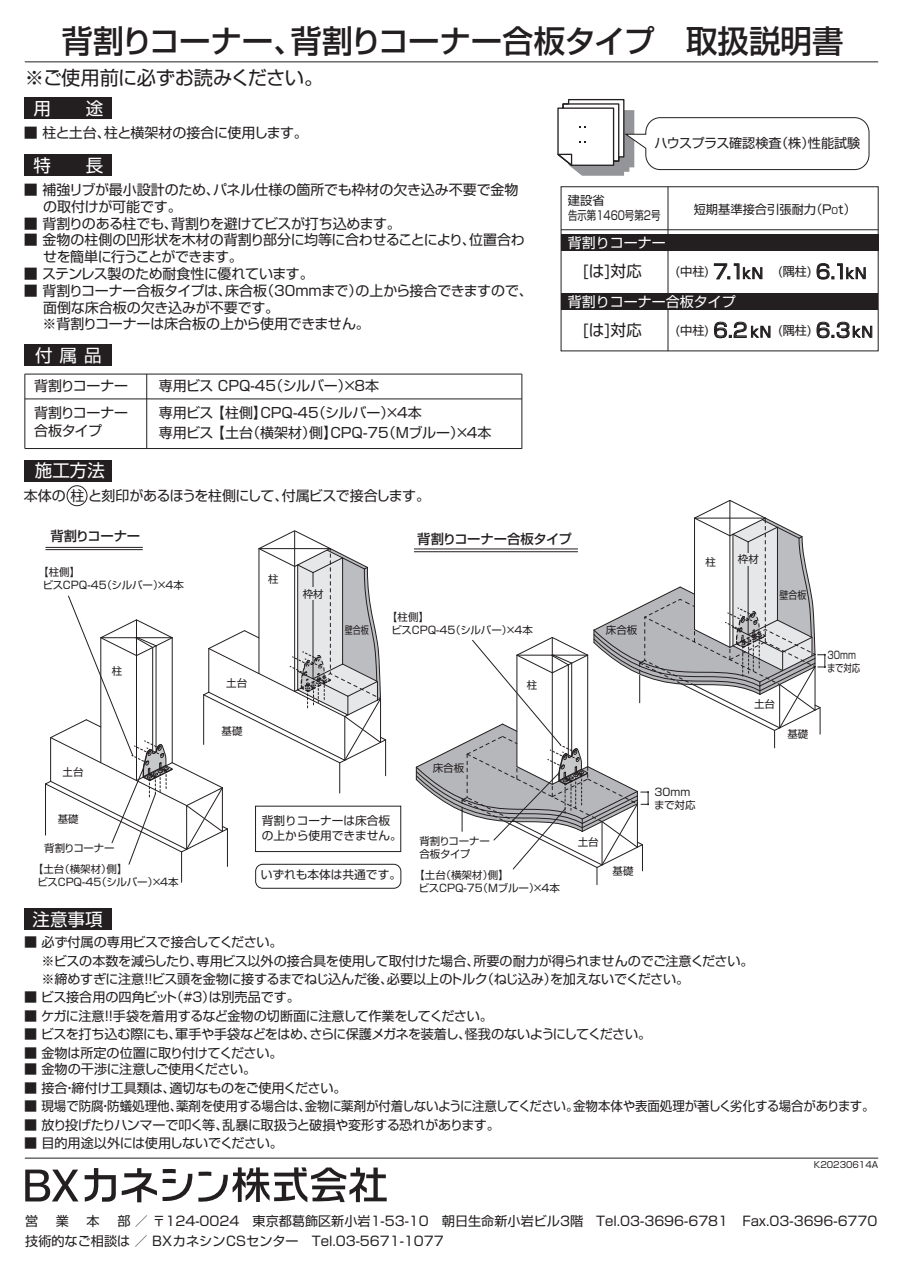
<style>
.page{position:relative;width:903px;height:1275px;background:#fff}
.page>*{position:absolute;margin:0;border:0;box-sizing:border-box;transform-origin:0 0}
.t1{font:500 31.5px "Shin Go Pro";letter-spacing:-.01em;color:#231f20}
.t2{font:19.25px "Shin Go Pro";letter-spacing:-.03em;color:#231f20}
.t3{font:17.5px "Shin Go Pro";color:#fff}
.t4{font:15.75px "Shin Go Pro";color:#231f20}
.t5{font:14px/16.8px "Shin Go Pro";letter-spacing:-.015em;color:#231f20}
.t6{font:14px "Shin Go Pro";letter-spacing:-.04em;color:#231f20}
.t7{font:14px "Shin Go Pro";letter-spacing:-.035em;color:#231f20}
.t8{font:14px "Shin Go Pro";color:#fff}
.t9{font:500 13.3px "Shin Go Pro";letter-spacing:-.03em;color:#231f20}
.t10{font:13.12px/20.1px "Shin Go Pro";letter-spacing:-.01em;color:#231f20}
.t11{font:13.12px/18.4px "Shin Go Pro";letter-spacing:-.03em;color:#231f20}
.t12{font:13.12px "Shin Go Pro";letter-spacing:-.04em;color:#231f20}
.t13{font:13.12px "Shin Go Pro";letter-spacing:-.035em;color:#231f20}
.t14{font:12.25px/15px "Shin Go Pro";color:#231f20}
.t15{font:11.72px/15px "Shin Go Pro";color:#231f20}
.t16{font:10.5px/13.1px "Shin Go Pro";color:#231f20}
.t17{font:10.5px/13.1px "Shin Go Pro";letter-spacing:-.03em;color:#231f20}
.t18{font:10.5px/13.1px "Shin Go Pro";color:#231f20;scale:.8 1}
.t19{font:10.5px "Shin Go Pro";color:#231f20;scale:.77 1}
.t20{font:10.5px "Shin Go Pro";color:#231f20;scale:.85 1}
.t21{font:8.75px "Shin Go Pro";color:#231f20}
.s1{font-size:8.75px}
.s2{font-size:19.25px}
.s3{font-size:14px}
</style>
<div class="page">
<hr style="left:25px;top:61px;width:853px;height:1px;background:#231f20">
<hr style="left:521px;top:374px;width:1px;height:75px;background:#231f20">
<hr style="left:25px;top:399px;width:497px;height:1px;background:#231f20">
<hr style="left:25px;top:374px;width:1px;height:74px;background:#231f20">
<hr style="left:146px;top:374px;width:1px;height:74px;background:#231f20">
<hr style="left:414px;top:549px;width:164px;height:1px;background:#231f20">
<hr style="left:414px;top:551px;width:164px;height:1px;background:#231f20">
<hr style="left:561px;top:229px;width:317px;height:1px;background:#231f20">
<hr style="left:668px;top:187px;width:1px;height:164px;background:#231f20">
<svg style="left:713px;top:263px;width:50px;height:17px"></svg>
<svg style="left:816px;top:263px;width:50px;height:17px"></svg>
<svg style="left:714px;top:321px;width:57px;height:18px"></svg>
<svg style="left:816px;top:321px;width:57px;height:18px"></svg>
<div style="left:255px;top:806px;width:146px;height:46px;border:1px solid #231f20"></div>
<div style="left:561px;top:234px;width:317px;height:17px;background:#231f20"></div>
<div style="left:561px;top:186px;width:317px;height:165px;border:1px solid #231f20"></div>
<div style="left:561px;top:294px;width:317px;height:16px;background:#231f20"></div>
<hr style="left:227px;top:829px;width:1px;height:37px;background:#231f20">
<hr style="left:181px;top:852px;width:1px;height:30px;background:#231f20">
<svg style="left:415px;top:500px;width:411px;height:385px"></svg>
<div style="left:255px;top:864px;width:146px;height:24px;border:1px solid #231f20;border-radius:7px"></div>
<svg style="left:45px;top:530px;width:342px;height:335px"></svg>
<hr style="left:25px;top:448px;width:497px;height:1px;background:#231f20">
<hr style="left:25px;top:374px;width:497px;height:1px;background:#231f20">
<div style="left:25px;top:97px;width:87px;height:22px;background:#231f20"></div>
<div style="left:25px;top:155px;width:87px;height:21px;background:#231f20"></div>
<div style="left:25px;top:345px;width:87px;height:21px;background:#231f20"></div>
<div style="left:25px;top:460px;width:87px;height:22px;background:#231f20"></div>
<svg style="left:557px;top:99px;width:312px;height:77px"></svg>
<div style="left:25px;top:909px;width:87px;height:21px;background:#231f20"></div>
<div style="left:302px;top:587px;width:21px;height:13px;background:#e6e7e9"></div>
<div style="left:739px;top:553px;width:22px;height:13px;background:#e6e7e9"></div>
<div style="left:67px;top:485px;width:20px;height:21px;border:1px solid #231f20;border-radius:50%"></div>
<hr style="left:25px;top:1158px;width:853px;height:1px;background:#231f20">
<svg style="left:163px;top:1167px;width:224px;height:35px"></svg>
<svg style="left:25px;top:1170px;width:53px;height:31px"></svg>
<svg style="left:122px;top:1168px;width:35px;height:34px"></svg>
<svg style="left:85px;top:1168px;width:31px;height:34px"></svg>
<h1 class="t1" style="left:61px;top:15px;width:783px">背割りコーナー、背割りコーナー合板タイプ　取扱説明書</h1>
<h2 class="t2" style="left:25px;top:61px;width:300px">※ご使用前に必ずお読みください。</h2>
<p class="t7" style="left:24px;top:121px;width:286px">■ 柱と土台、柱と横架材の接合に使用します。</p>
<p class="t3" style="left:33px;top:94px;width:71px">用　　途</p>
<p class="t10" style="left:654px;top:131px;width:208px">ハウスプラス確認検査（株）性能試験</p>
<p class="t3" style="left:33px;top:151px;width:71px">特　　長</p>
<p class="t5" style="left:43px;top:180px;width:477px;text-indent:-19px">■ 補強リブが最小設計のため、パネル仕様の箇所でも枠材の欠き込み不要で金物の取付けが可能です。</p>
<p class="t5" style="left:24px;top:213px;width:379px">■ 背割りのある柱でも、背割りを避けてビスが打ち込めます。</p>
<p class="t5" style="left:43px;top:230px;width:483px;text-indent:-19px">■ 金物の柱側の凹形状を木材の背割り部分に均等に合わせることにより、位置合わせを簡単に行うことができます。</p>
<p class="t5" style="left:24px;top:264px;width:291px">■ ステンレス製のため耐食性に優れています。</p>
<p class="t5" style="left:42px;top:280px;width:492px;text-indent:-19px">■ 背割りコーナー合板タイプは、床合板（30mmまで）の上から接合できますので、面倒な床合板の欠き込みが不要です。<br>※背割りコーナーは床合板の上から使用できません。</p>
<p class="t3" style="left:35px;top:341px;width:68px">付属品</p>
<p class="t5" style="left:34px;top:376px;width:96px">背割りコーナー</p>
<p class="t5" style="left:159px;top:371px;width:264px;line-height:26.9px">専用ビス CPQ-45（シルバー）×8本<br>専用ビス 【柱側】CPQ-45（シルバー）×4本</p>
<p class="t5" style="left:159px;top:423px;width:334px">専用ビス 【土台（横架材）側】CPQ-75（Mブルー）×4本</p>
<p class="t5" style="left:34px;top:402px;width:96px;line-height:17.5px">背割りコーナー合板タイプ</p>
<p class="t3" style="left:35px;top:456px;width:71px">施工方法</p>
<p class="t6" style="left:24px;top:484px;width:408px">本体の 柱 と刻印があるほうを柱側にして、付属ビスで接合します。</p>
<p class="t14" style="left:568px;top:192px;width:94px">建設省<br>告示第1460号第2号</p>
<p class="t14" style="left:694px;top:200px;width:164px">短期基準接合引張耐力（P<span class="s1">0</span>t）</p>
<p class="t8" style="left:568px;top:231px;width:99px">背割りコーナー</p>
<p class="t4" style="left:583px;top:258px;width:60px">[は]対応</p>
<p class="t14" style="left:675px;top:263px;width:192px">(中柱) <span class="s2">7.1</span><span class="s3">ｋN</span> (隅柱) <span class="s2">6.1</span><span class="s3">ｋN</span></p>
<p class="t8" style="left:568px;top:290px;width:169px">背割りコーナー合板タイプ</p>
<p class="t4" style="left:583px;top:317px;width:60px">[は]対応</p>
<p class="t14" style="left:675px;top:321px;width:199px">(中柱) <span class="s2">6.2</span><span class="s3">ｋN</span> (隅柱) <span class="s2">6.3</span><span class="s3">ｋN</span></p>
<p class="t9" style="left:50px;top:525px;width:91px">背割りコーナー</p>
<p class="t9" style="left:417px;top:528px;width:156px">背割りコーナー合板タイプ</p>
<p class="t16" style="left:43px;top:564px;width:143px;text-indent:-5px">【柱側】<br>ビスCPQ-45（シルバー）×4本</p>
<p class="t16" style="left:112px;top:663px;width:12px">柱</p>
<p class="t16" style="left:63px;top:764px;width:22px">土台</p>
<p class="t16" style="left:58px;top:811px;width:22px">基礎</p>
<p class="t16" style="left:33px;top:836px;width:96px;line-height:20.8px;text-align:center">背割りコーナー<br>【土台（横架材）側】</p>
<p class="t16" style="left:37px;top:874px;width:143px">ビスCPQ-45（シルバー）×4本</p>
<p class="t3" style="left:33px;top:905px;width:71px">注意事項</p>
<p class="t16" style="left:268px;top:571px;width:12px">柱</p>
<p class="t16" style="left:226px;top:675px;width:22px">土台</p>
<p class="t16" style="left:222px;top:723px;width:22px">基礎</p>
<p class="t16" style="left:303px;top:586px;width:22px">枠材</p>
<p class="t19" style="left:345px;top:622px;width:33px">壁合板</p>
<p class="t16" style="left:391px;top:609px;width:143px;text-indent:-5px">【柱側】<br>ビスCPQ-45（シルバー）×4本</p>
<p class="t16" style="left:527px;top:677px;width:12px">柱</p>
<p class="t16" style="left:433px;top:760px;width:33px">床合板</p>
<p class="t15" style="left:262px;top:811px;width:142px">背割りコーナーは床合板の上から使用できません。</p>
<p class="t15" style="left:261px;top:866px;width:142px">いずれも本体は共通です。</p>
<p class="t17" style="left:419px;top:833px;width:72px">背割りコーナー合板タイプ</p>
<p class="t16" style="left:419px;top:867px;width:143px;text-indent:-5px">【土台（横架材）側】<br>ビスCPQ-75（Mブルー）×4本</p>
<p class="t16" style="left:606px;top:622px;width:33px">床合板</p>
<p class="t16" style="left:578px;top:834px;width:22px">土台</p>
<p class="t16" style="left:612px;top:863px;width:22px">基礎</p>
<p class="t16" style="left:705px;top:554px;width:12px">柱</p>
<p class="t16" style="left:654px;top:784px;width:43px">30mmまで対応</p>
<p class="t16" style="left:738px;top:551px;width:22px">枠材</p>
<p class="t20" style="left:780px;top:586px;width:33px">壁合板</p>
<p class="t16" style="left:754px;top:696px;width:22px">土台</p>
<p class="t16" style="left:787px;top:726px;width:22px">基礎</p>
<p class="t18" style="left:827px;top:647px;width:43px">30mmまで対応</p>
<p class="t11" style="left:41px;top:931px;width:714px;text-indent:-17px">■ 必ず付属の専用ビスで接合してください。<br>※ビスの本数を減らしたり、専用ビス以外の接合具を使用して取付けた場合、所要の耐力が得られませんのでご注意ください。※締めすぎに注意!!ビス頭を金物に接するまでねじ込んだ後、必要以上のトルク（ねじ込み）を加えないでください。</p>
<p class="t10" style="left:24px;top:986px;width:277px">■ ビス接合用の四角ビット（#3）は別売品です。</p>
<p class="t11" style="left:24px;top:1005px;width:470px">■ ケガに注意!!手袋を着用するなど金物の切断面に注意して作業をしてください。</p>
<p class="t12" style="left:24px;top:1023px;width:629px">■ ビスを打ち込む際にも、軍手や手袋などをはめ、さらに保護メガネを装着し、怪我のないようにしてください。</p>
<p class="t11" style="left:24px;top:1042px;width:260px">■ 金物は所定の位置に取り付けてください。</p>
<p class="t13" style="left:24px;top:1059px;width:234px">■ 金物の干渉に注意しご使用ください。</p>
<p class="t10" style="left:24px;top:1076px;width:324px">■ 接合・締付け工具類は、適切なものをご使用ください。</p>
<p class="t10" style="left:24px;top:1094px;width:852px">■ 現場で防腐・防蟻処理他、薬剤を使用する場合は、金物に薬剤が付着しないように注意してください。金物本体や表面処理が著しく劣化する場合があります。</p>
<p class="t12" style="left:24px;top:1114px;width:477px">■ 放り投げたりハンマーで叩く等、乱暴に取扱うと破損や変形する恐れがあります。</p>
<p class="t10" style="left:24px;top:1131px;width:260px">■ 目的用途以外には使用しないでください。</p>
<p class="t21" style="left:814px;top:1157px;width:66px">K20230614A</p>
<p class="t10" style="left:25px;top:1209px;width:854px;text-indent:92px">部 ／ 〒124-0024　東京都葛飾区新小岩1-53-10　朝日生命新小岩ビル3階　Tel.03-3696-6781 Fax.03-3696-6770技術的なご相談は ／ BXカネシンCSセンター　Tel.03-5671-1077</p>
<p class="t10" style="left:25px;top:1209px;width:15px">営</p>
<p class="t10" style="left:56px;top:1209px;width:15px">業</p>
<p class="t10" style="left:87px;top:1209px;width:15px">本</p>
</div>
